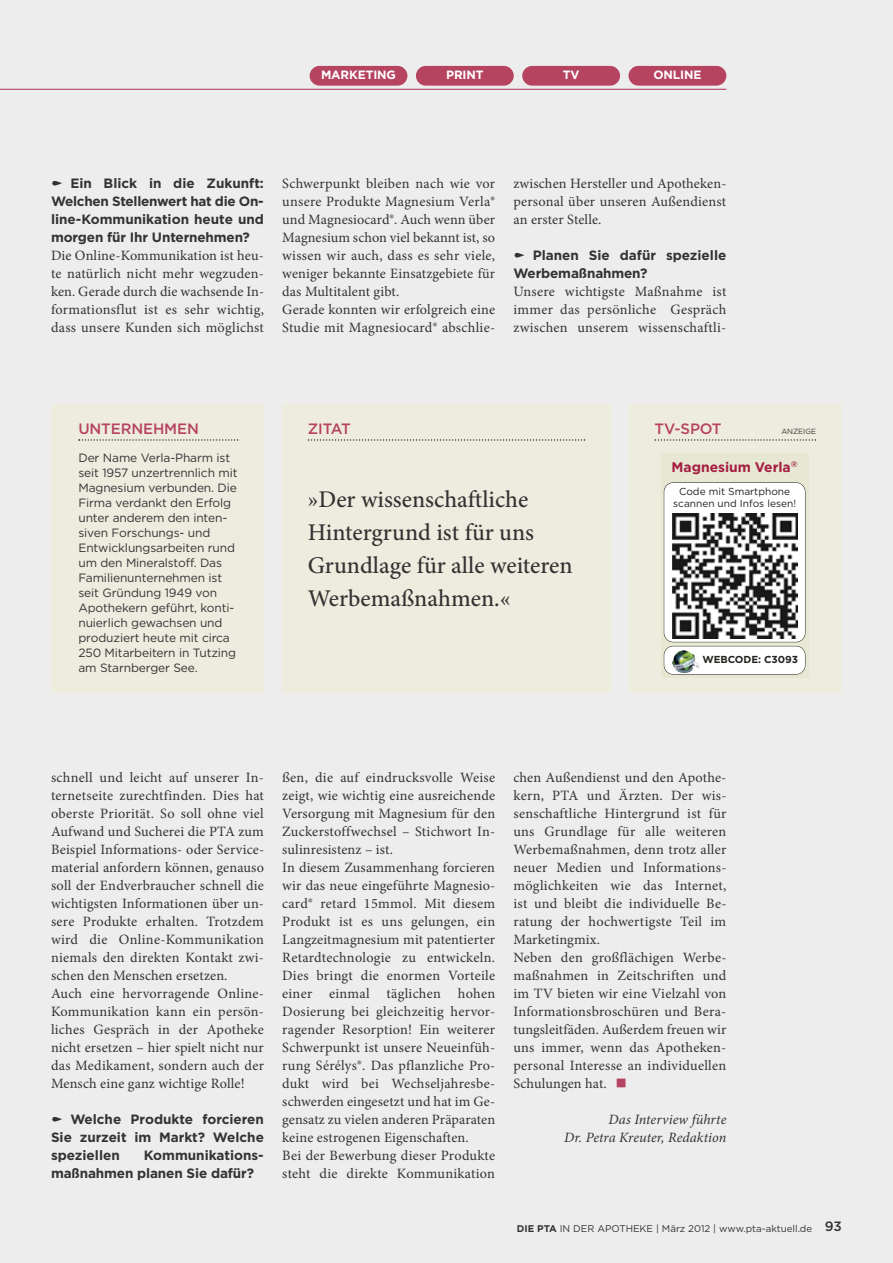
<style>
.page{position:relative;width:893px;height:1263px;background:#ededed}
.page>*{position:absolute;margin:0;border:0;box-sizing:border-box;transform-origin:0 0}
.t1{font:500 24px/33px "Minion Pro";color:#343334}
.t2{font:500 15px "Gotham";letter-spacing:-.01em;color:#b64461}
.t3{font:14.25px/18px "Minion Pro";letter-spacing:.015em;color:#343334}
.t4{font:italic 14.25px/18px "Minion Pro";letter-spacing:.005em;color:#343334;text-align:right}
.t5{font:13.8px "Gotham Bold+DXNLOR";color:#a51e40}
.t6{font:700 13.5px/18px "Gotham";color:#343334;text-align:justify}
.t7{font:12px/15px "Gotham";letter-spacing:-.01em;color:#343334}
.t8{font:700 12px "Gotham";letter-spacing:-.01em;color:#fff}
.t9{font:10.2px/11.9px "Gotham Book+WVFWAV";color:#20231e;text-align:center}
.t10{font:10.2px "Gotham Bold+DXNLOR";letter-spacing:-.005em;color:#20231e}
.t11{font:9.75px "Gotham";color:#343334}
.t12{font:7.5px "Gotham";letter-spacing:-.01em;color:#343334}
.s1{font-weight:700}
.s2{font-weight:500;font-size:13.5px}
</style>
<div class="page">
<div style="left:629px;top:404px;width:213px;height:288px;background:#eeecde"></div>
<svg style="left:655px;top:439px;width:161px;height:2px"></svg>
<div style="left:661px;top:453px;width:147px;height:224px;background:#e7e7d4"></div>
<div style="left:664px;top:483px;width:141px;height:159px;background:#fff;border-radius:9px"></div>
<div style="left:664px;top:482px;width:141px;height:160px;border:1px solid #20231e;border-radius:9px"></div>
<img style="left:672px;top:513px;width:125px;height:125px">
<div style="left:664px;top:646px;width:141px;height:28px;background:#fff;border-radius:9px"></div>
<svg style="left:694px;top:661px;width:6px;height:5px"></svg>
<div style="left:664px;top:646px;width:141px;height:29px;border:1px solid #20231e;border-radius:9px"></div>
<div style="left:310px;top:66px;width:97px;height:20px;background:#b64461;border-radius:10px"></div>
<div style="left:416px;top:66px;width:98px;height:20px;background:#b64461;border-radius:10px"></div>
<div style="left:522px;top:66px;width:98px;height:20px;background:#b64461;border-radius:10px"></div>
<div style="left:628px;top:66px;width:98px;height:20px;background:#b64461;border-radius:10px"></div>
<div style="left:282px;top:404px;width:329px;height:288px;background:#eeecde"></div>
<svg style="left:308px;top:439px;width:277px;height:2px"></svg>
<div style="left:51px;top:404px;width:213px;height:288px;background:#eeecde"></div>
<svg style="left:78px;top:439px;width:160px;height:2px"></svg>
<hr style="left:0;top:89px;width:726px;height:1px;background:#b64461">
<p class="t8" style="left:321px;top:71px;width:77px">MARKETING</p>
<p class="t8" style="left:446px;top:71px;width:39px">PRINT</p>
<p class="t8" style="left:563px;top:71px;width:18px">TV</p>
<p class="t8" style="left:653px;top:71px;width:50px">ONLINE</p>
<p class="t6" style="left:51px;top:175px;width:214px;text-indent:19px">Ein Blick in die Zukunft:<br>Welchen Stellenwert hat die On&shy;line-Kommunikation heute und morgen für Ihr Unternehmen?</p>
<p class="t3" style="left:51px;top:248px;width:215px;text-align:justify">Die Online-Kommunikation ist heu&shy;te natürlich nicht mehr wegzuden&shy;ken. Gerade durch die wachsende In&shy;formationsflut ist es sehr wichtig, dass unsere Kunden sich möglichst</p>
<p class="t3" style="left:282px;top:176px;width:214px">Schwerpunkt bleiben nach wie vor unsere Produkte Magnesium Verla® und Magnesiocard®. Auch wenn über Magnesium schon viel bekannt ist, so wissen wir auch, dass es sehr viele, weniger bekannte Einsatzgebiete für das Multitalent gibt.<br>Gerade konnten wir erfolgreich eine Studie mit Magnesiocard® abschlie-</p>
<p class="t3" style="left:513px;top:176px;width:214px;text-align:justify">zwischen Hersteller und Apotheken&shy;personal über unseren Außendienst an erster Stelle.</p>
<p class="t6" style="left:513px;top:247px;width:214px;text-indent:19px">Planen Sie dafür spezielle<br>Werbemaßnahmen?</p>
<p class="t3" style="left:513px;top:284px;width:214px;text-align:justify">Unsere wichtigste Maßnahme ist immer das persönliche Gespräch zwischen unserem wissenschaftli-</p>
<p class="t2" style="left:78px;top:423px;width:122px">UNTERNEHMEN</p>
<p class="t7" style="left:78px;top:451px;width:161px">Der Name Verla-Pharm ist seit 1957 unzertrennlich mit<br>Magnesium verbunden. Die<br>Firma verdankt den Erfolg unter anderem den inten&shy;siven Forschungs- und<br>Entwicklungsarbeiten rund um den Mineralstoff. Das<br>Familienunternehmen ist seit Gründung 1949 von<br>Apothekern geführt, konti&shy;nuierlich gewachsen und produziert heute mit circa<br>250 Mitarbeitern in Tutzing am Starnberger See.</p>
<p class="t2" style="left:308px;top:423px;width:45px">ZITAT</p>
<h1 class="t1" style="left:308px;top:485px;width:266px">»Der wissenschaftliche<br>Hintergrund ist für uns<br>Grundlage für alle weiteren<br>Werbemaßnahmen.«</h1>
<p class="t2" style="left:655px;top:423px;width:69px">TV-SPOT</p>
<p class="t12" style="left:781px;top:429px;width:36px">ANZEIGE</p>
<p class="t5" style="left:671px;top:459px;width:128px">Magnesium Verla<sup>®</sup></p>
<p class="t9" style="left:673px;top:485px;width:124px">Code mit Smartphone scannen und Infos lesen!</p>
<p class="t10" style="left:702px;top:654px;width:97px">WEBCODE: C3093</p>
<p class="t3" style="left:51px;top:770px;width:215px">schnell und leicht auf unserer In&shy;ternetseite zurechtfinden. Dies hat oberste Priorität. So soll ohne viel Aufwand und Sucherei die PTA zum Beispiel Informations- oder Service&shy;material anfordern können, genauso soll der Endverbraucher schnell die wichtigsten Informationen über un&shy;sere Produkte erhalten. Trotzdem wird die Online-Kommunikation niemals den direkten Kontakt zwi&shy;schen den Menschen ersetzen.<br>Auch eine hervorragende Online-Kommunikation kann ein persön&shy;liches Gespräch in der Apotheke nicht ersetzen – hier spielt nicht nur das Medikament, sondern auch der Mensch eine ganz wichtige Rolle!</p>
<p class="t6" style="left:51px;top:1111px;width:214px;text-indent:19px">Welche Produkte forcieren Sie zurzeit im Markt? Welche speziellen</p>
<p class="t6" style="left:51px;top:1147px;width:214px;text-indent:93px">Kommunikations&shy;maßnahmen planen Sie dafür?</p>
<p class="t3" style="left:282px;top:770px;width:215px">ßen, die auf eindrucksvolle Weise zeigt, wie wichtig eine ausreichende Versorgung mit Magnesium für den Zuckerstoffwechsel – Stichwort In&shy;sulinresistenz – ist.<br>In diesem Zusammenhang forcieren wir das neue eingeführte Magnesio&shy;card® retard 15mmol. Mit diesem Produkt ist es uns gelungen, ein Langzeitmagnesium mit patentierter Retardtechnologie zu entwickeln.<br>Dies bringt die enormen Vorteile einer einmal täglichen hohen Dosierung bei gleichzeitig hervor&shy;ragender Resorption! Ein weiterer Schwerpunkt ist unsere Neueinfüh&shy;rung Sérélys®. Das pflanzliche Pro&shy;dukt wird bei Wechseljahresbe&shy;schwerden eingesetzt und hat im Ge&shy;gensatz zu vielen anderen Präparaten keine estrogenen Eigenschaften.<br>Bei der Bewerbung dieser Produkte steht die direkte Kommunikation</p>
<p class="t3" style="left:513px;top:770px;width:215px">chen Außendienst und den Apothe&shy;kern, PTA und Ärzten. Der wis&shy;senschaftliche Hintergrund ist für uns Grundlage für alle weiteren<br>Werbemaßnahmen, denn trotz aller neuer Medien und Informations&shy;möglichkeiten wie das Internet, ist und bleibt die individuelle Be&shy;ratung der hochwertigste Teil im<br>Marketingmix.<br>Neben den großflächigen Werbe&shy;maßnahmen in Zeitschriften und im TV bieten wir eine Vielzahl von<br>Informationsbroschüren und Bera&shy;tungsleitfäden. Außerdem freuen wir uns immer, wenn das Apotheken&shy;personal Interesse an individuellen<br>Schulungen hat.</p>
<p class="t4" style="left:564px;top:1110px;width:164px">Das Interview führte<br>Dr. Petra Kreuter, Redaktion</p>
<p class="t11" style="left:517px;top:1225px;width:327px"><span class="s1">DIE PTA</span> IN DER APOTHEKE | März 2012 | www.pta-aktuell.de <span class="s2">93</span></p>
</div>
